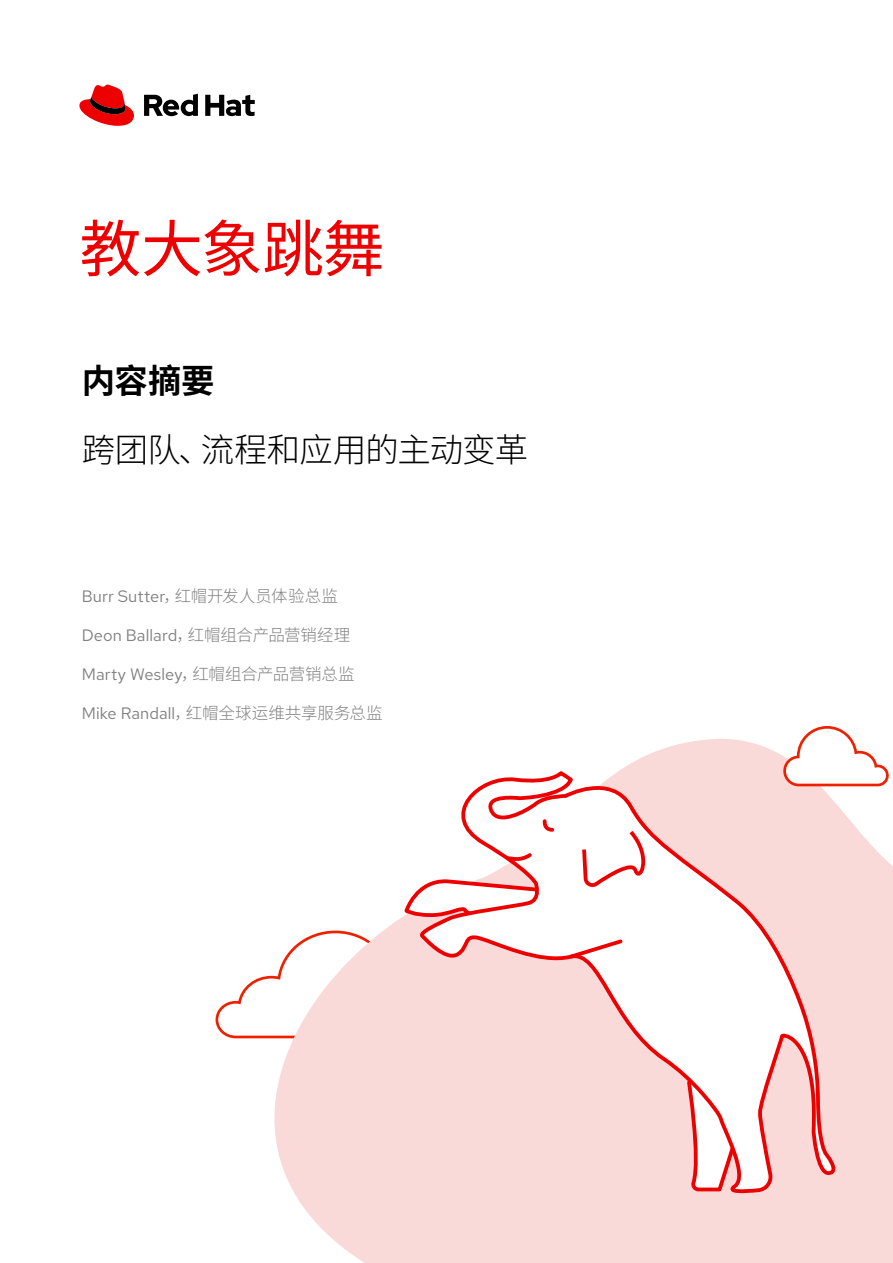
<style>
.page{position:relative;width:893px;height:1263px;background:#fff}
.page>*{position:absolute;margin:0;border:0;box-sizing:border-box;transform-origin:0 0}
.Body{font:61.95px "Noto Sans CJ Ksc";letter-spacing:-.015em;color:#e00}
.Body-2{font:300 33.45px "Noto Sans CJ Ksc";letter-spacing:-.025em;color:#000}
.Body-3{font:700 33.45px "Noto Sans CJ Ksc";color:#000}
.Body-4{font:300 16.5px "Noto Sans CJ Ksc";color:#808080}
.Body-5{font:16.5px "Red Hat Text";letter-spacing:.005em;color:#808080}
.s1{font-family:"Red Hat Text";font-weight:400}
.s2{font-family:"Noto Sans CJ Ksc";font-weight:300}
</style>
<div class="page">
<svg style="left:274px;top:739px;width:619px;height:524px;fill:#fad9d9"></svg>
<svg style="left:79px;top:85px;width:55px;height:41px"></svg>
<svg style="left:144px;top:94px;width:111px;height:22px"></svg>
<svg style="left:782px;top:726px;width:108px;height:62px"></svg>
<svg style="left:419px;top:767px;width:426px;height:496px"></svg>
<svg style="left:215px;top:817px;width:438px;height:223px"></svg>
<p class="Body" style="left:79px;top:214px;width:307px">教大象跳舞</p>
<p class="Body-3" style="left:82px;top:362px;width:134px">内容摘要</p>
<p class="Body-2" style="left:82px;top:431px;width:448px">跨团队、流程和应用的主动变革</p>
<p class="Body-4" style="left:82px;top:587px;width:258px"><span class="s1">Burr Sutter</span>，红帽开发人员体验总监</p>
<p class="Body-5" style="left:82px;top:624px;width:270px">Deon Ballard<span class="s2">，红帽组合产品营销经理</span></p>
<p class="Body-5" style="left:82px;top:663px;width:274px">Marty Wesley<span class="s2">，红帽组合产品营销总监</span></p>
<p class="Body-4" style="left:82px;top:704px;width:303px"><span class="s1">Mike Randall</span>，红帽全球运维共享服务总监</p>
</div>
